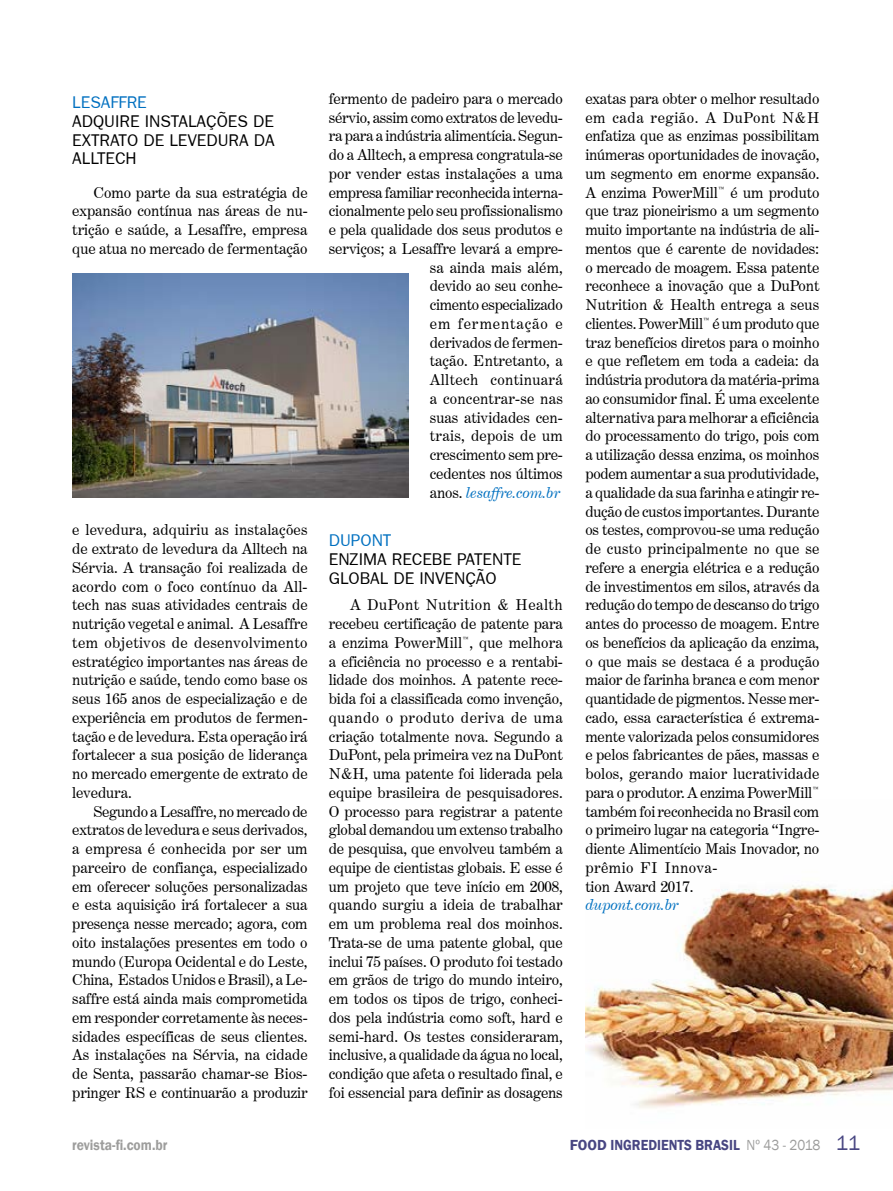
<style>
.page{position:relative;width:893px;height:1191px;background:#fff}
.page>*{position:absolute;margin:0;border:0;box-sizing:border-box;transform-origin:0 0}
.t1{font:16.95px/18.8px "Frankfurt Gothic";color:#000;text-align:justify}
.t2{font:16.95px "Frankfurt Gothic";color:#0070c0}
.t3{font:15px/18.8px "Century Expanded BT";letter-spacing:-.01em;color:#000;text-align:justify}
.t4{font:600 15px "Franklin Gothic";color:#484682}
.t5{font:600 15px "Franklin Gothic";color:#9d9d9c;scale:.9 1}
.t6{font:italic 15px "Century Expanded BT";letter-spacing:-.01em;color:#0070c0}
.s1{font-style:italic;color:#0070c0}
.s2{font-weight:400;color:#9d9d9c}
.s3{font-weight:400;font-size:21px}
</style>
<div class="page">
<img style="left:585px;top:885px;width:308px;height:223px">
<img style="left:72px;top:273px;width:337px;height:224px">
<p class="t2" style="left:72px;top:93px;width:76px">LESAFFRE</p>
<p class="t1" style="left:72px;top:111px;width:204px">ADQUIRE INSTALAÇÕES DE EXTRATO DE LEVEDURA DA ALLTECH</p>
<p class="t3" style="left:72px;top:183px;width:237px;text-indent:21px">Como parte da sua estratégia de expansão contínua nas áreas de nu&shy;trição e saúde, a Lesaffre, empresa que atua no mercado de fermentação</p>
<p class="t3" style="left:72px;top:520px;width:237px">e levedura, adquiriu as instalações de extrato de levedura da Alltech na Sérvia. A transação foi realizada de acordo com o foco contínuo da All&shy;tech nas suas atividades centrais de nutrição vegetal e animal. A Lesaffre tem objetivos de desenvolvimento estratégico importantes nas áreas de nutrição e saúde, tendo como base os seus 165 anos de especialização e de experiência em produtos de fermen&shy;tação e de levedura. Esta operação irá fortalecer a sua posição de liderança no mercado emergente de extrato de levedura.</p>
<p class="t3" style="left:72px;top:801px;width:237px;text-indent:21px">Segundo a Lesaffre, no mercado de extratos de levedura e seus derivados, a empresa é conhecida por ser um parceiro de confiança, especializado em oferecer soluções personalizadas e esta aquisição irá fortalecer a sua presença nesse mercado; agora, com oito instalações presentes em todo o mundo (Europa Ocidental e do Leste, China, Estados Unidos e Brasil), a Le&shy;saffre está ainda mais comprometida em responder corretamente às neces&shy;sidades específicas de seus clientes.<br>As instalações na Sérvia, na cidade de Senta, passarão chamar-se Bios&shy;pringer RS e conti nuarão a produzir</p>
<p class="t3" style="left:329px;top:89px;width:236px;text-align:right">fermento de padeiro para o mercado sérvio, assim como extratos de levedu&shy;ra para a indústria alimentícia. Segun&shy;do a Alltech, a empresa congratula-se por vender estas instalações a uma empresa familiar reconhecida interna&shy;cionalmente pelo seu profissionalismo e pela qualidade dos seus produtos e serviços; a Lesaffre levará a empre&shy;sa ainda mais além,<br>devido ao seu conhe-<br>cimento especializado<br>em fermentação e<br>derivados de fermen-<br>tação. Entretanto, a<br>Alltech continuará<br>a concentrar-se nas<br>suas atividades cen-<br>trais, depois de um<br>crescimento sem pre-<br>cedentes nos últimos<br>anos. <span class="s1">lesaffre.com.br</span></p>
<p class="t2" style="left:329px;top:531px;width:64px">DUPONT</p>
<p class="t1" style="left:329px;top:549px;width:194px">ENZIMA RECEBE PATENTE<br>GLOBAL DE INVENÇÃO</p>
<p class="t3" style="left:329px;top:595px;width:236px;text-indent:21px">A DuPont Nutrition &amp; Health recebeu certificação de patente para a enzima PowerMill<sup>™</sup>, que melhora a eficiência no processo e a rentabi&shy;lidade dos moinhos. A patente rece&shy;bida foi a classificada como invenção, quando o produto deriva de uma criação totalmente nova. Segundo a DuPont, pela primeira vez na DuPont N&amp;H, uma patente foi liderada pela equipe brasileira de pesquisadores.<br>O processo para registrar a patente global demandou um extenso trabalho de pesquisa, que envolveu também a equipe de cientistas globais. E esse é um projeto que teve início em 2008, quando surgiu a ideia de trabalhar em um problema real dos moinhos.<br>Trata-se de uma patente global, que inclui 75 países. O produto foi testado em grãos de trigo do mundo inteiro, em todos os tipos de trigo, conheci&shy;dos pela indústria como soft, hard e semi-hard. Os testes consideraram, inclusive, a qualidade da água no local, condição que afeta o resultado final, e foi essencial para definir as dosagens</p>
<p class="t3" style="left:585px;top:89px;width:236px;text-align:left">exatas para obter o melhor resultado em cada região. A DuPont N&amp;H enfatiza que as enzimas possibilitam inúmeras oportunidades de inovação, um segmento em enorme expansão.<br>A enzima PowerMill<sup>™</sup> é um produto que traz pioneirismo a um segmento muito importante na indústria de ali&shy;mentos que é carente de novidades: o mercado de moagem. Essa patente reconhece a inovação que a DuPont Nutrition &amp; Health entrega a seus clientes. PowerMill<sup>™</sup> é um produto que traz benefícios diretos para o moinho e que refletem em toda a cadeia: da indústria produtora da matéria-prima ao consumidor final. É uma excelente alternativa para melhorar a eficiência do processamento do trigo, pois com a utilização dessa enzima, os moinhos podem aumentar a sua produtividade, a qualidade da sua farinha e atingir re&shy;dução de custos importantes. Durante os testes, comprovou-se uma redução de custo principalmente no que se refere a energia elétrica e a redução de investimentos em silos, através da redução do tempo de descanso do trigo antes do processo de moagem. Entre os benefícios da aplicação da enzima, o que mais se destaca é a produção maior de farinha branca e com menor quantidade de pigmentos. Nesse mer&shy;cado, essa característica é extrema&shy;mente valorizada pelos consumidores e pelos fabricantes de pães, massas e bolos, gerando maior lucratividade para o produtor. A enzima PowerMill<sup>™ </sup>também foi reconhecida no Brasil com o primeiro lugar na categoria “Ingre&shy;diente Alimentício Mais Inovador, no prêmio FI Innova-<br>tion Award 2017.</p>
<p class="t6" style="left:585px;top:895px;width:95px">dupont.com.br</p>
<p class="t5" style="left:72px;top:1135px;width:107px">revista-fi.com.br</p>
<p class="t4" style="left:570px;top:1135px;width:292px">FOOD INGREDIENTS BRASIL <span class="s2">Nº 43 - 2018</span> <span class="s3">11</span></p>
</div>
